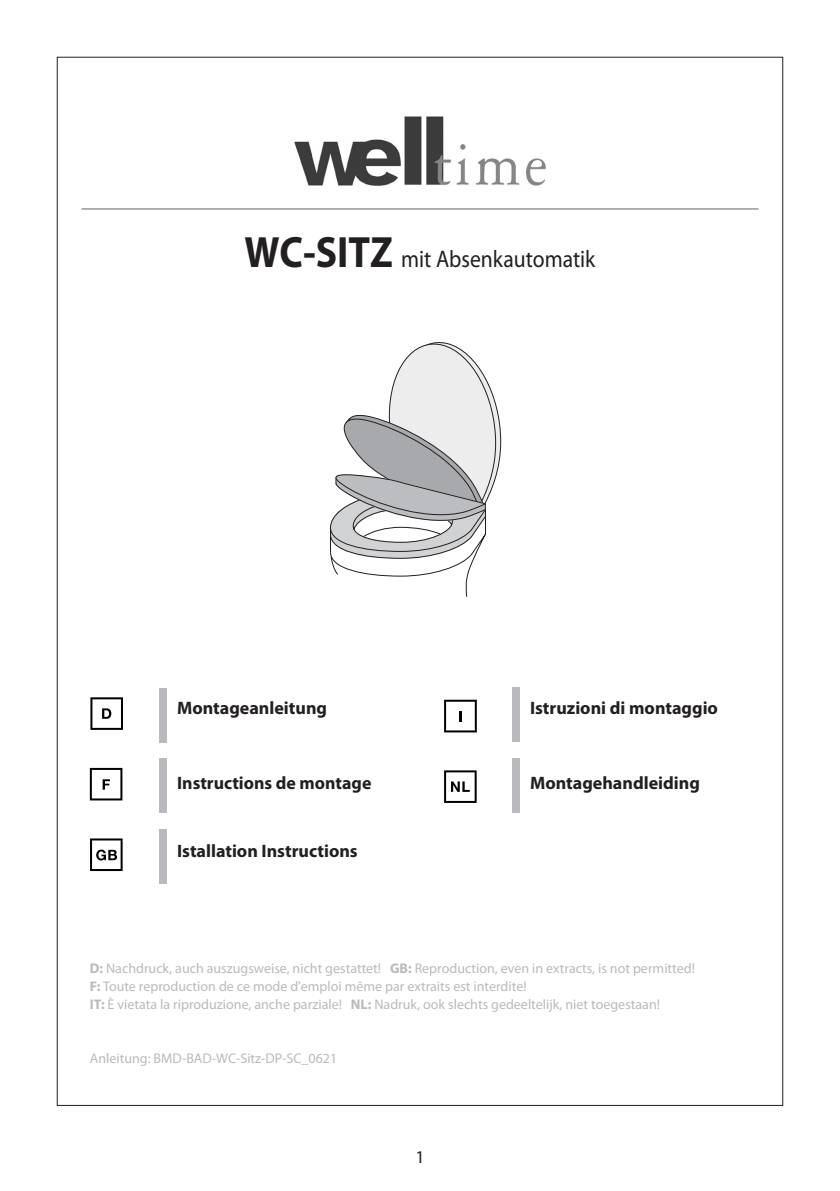
<style>
.page{position:relative;width:840px;height:1191px;background:#fff}
.page>*{position:absolute;margin:0;border:0;box-sizing:border-box;transform-origin:0 0}
.t1{font:24px "Myriad Pro";color:#231f20;scale:.9 1}
.t2{font:700 18px "Myriad Pro";color:#231f20}
.t3{font:18px "Myriad Pro";color:#231f20}
.t4{font:14px "Myriad Pro";color:#b8babd}
.s1{font-weight:700;font-size:44px}
.s2{font-weight:700}
</style>
<div class="page">
<svg style="left:330px;top:342px;width:171px;height:255px"></svg>
<img style="left:294px;top:116px;width:252px;height:70px">
<hr style="left:81px;top:208px;width:677px;height:2px;background:#a8a9ad">
<div style="left:159px;top:758px;width:7px;height:55px;background:#b8babd"></div>
<div style="left:159px;top:829px;width:7px;height:54px;background:#b8babd"></div>
<div style="left:159px;top:687px;width:7px;height:55px;background:#b8babd"></div>
<div style="left:512px;top:758px;width:7px;height:54px;background:#b8babd"></div>
<div style="left:512px;top:687px;width:7px;height:55px;background:#b8babd"></div>
<svg style="left:90px;top:697px;width:33px;height:33px"></svg>
<svg style="left:444px;top:770px;width:32px;height:33px"></svg>
<svg style="left:444px;top:699px;width:32px;height:33px"></svg>
<svg style="left:90px;top:768px;width:32px;height:32px"></svg>
<svg style="left:90px;top:838px;width:32px;height:33px"></svg>
<p class="t1" style="left:244px;top:244px;width:391px"><span class="s1">WC-SITZ</span> mit Absenkautomatik</p>
<p class="t2" style="left:177px;top:696px;width:151px">Montageanleitung</p>
<p class="t2" style="left:177px;top:770px;width:196px">Instructions de montage</p>
<p class="t2" style="left:177px;top:839px;width:182px">Istallation Instructions</p>
<p class="t2" style="left:529px;top:696px;width:189px">Istruzioni di montaggio</p>
<p class="t2" style="left:529px;top:770px;width:171px">Montagehandleiding</p>
<p class="t4" style="left:90px;top:960px;width:606px"><span class="s2">D:</span> Nachdruck, auch auszugsweise, nicht gestattet! <span class="s2">GB:</span> Reproduction, even in extracts, is not permitted!</p>
<p class="t4" style="left:90px;top:978px;width:438px"><span class="s2">F:</span> Toute reproduction de ce mode d'emploi même par extraits est interdite!</p>
<p class="t4" style="left:90px;top:996px;width:571px"><span class="s2">IT:</span> È vietata la riproduzione, anche parziale! <span class="s2">NL:</span> Nadruk, ook slechts gedeeltelijk, niet toegestaan!</p>
<p class="t4" style="left:90px;top:1050px;width:249px">Anleitung: BMD-BAD-WC-Sitz-DP-SC_0621</p>
<p class="t3" style="left:415px;top:1146px;width:11px">1</p>
</div>
